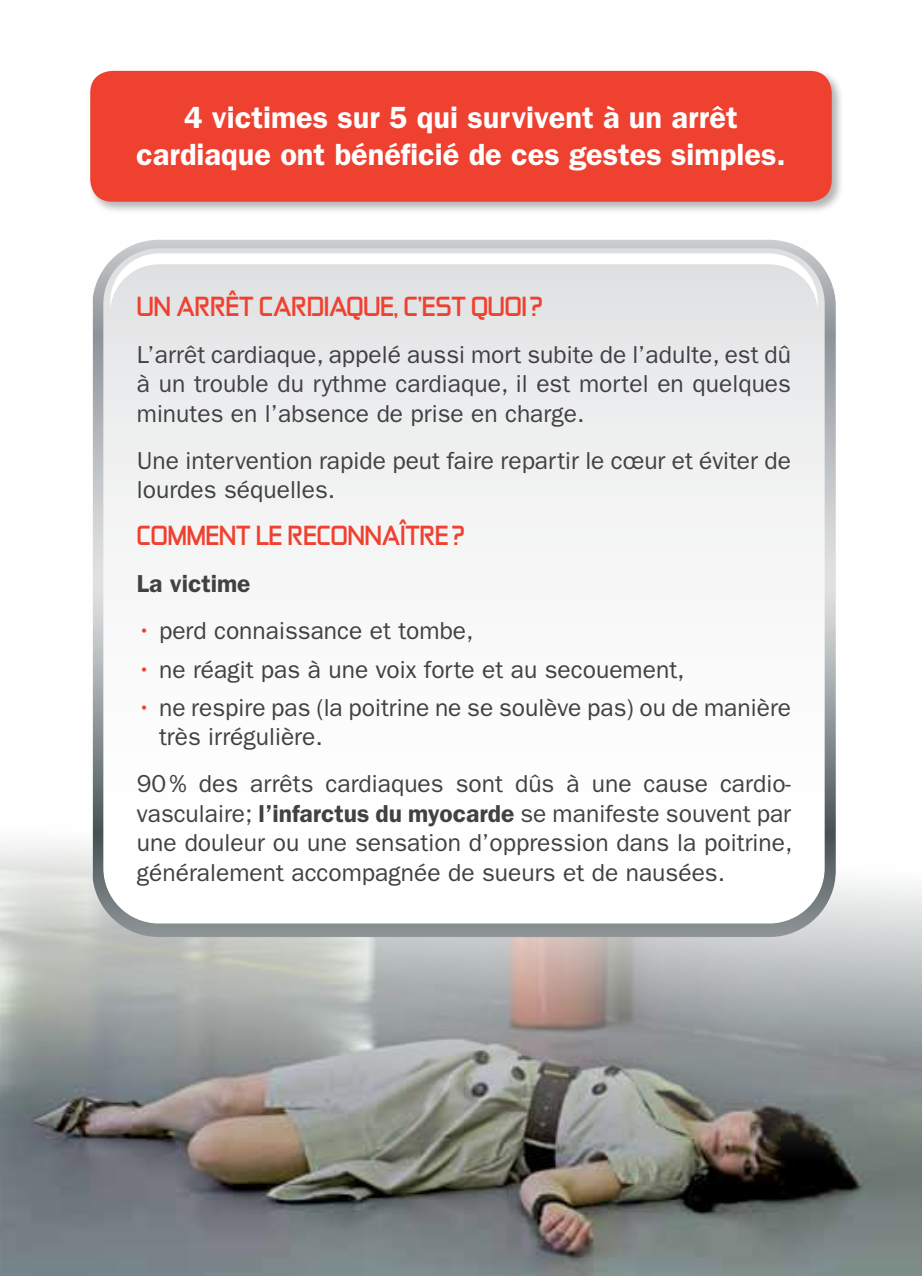
<style>
.page{position:relative;width:922px;height:1276px;background:#fff}
.page>*{position:absolute;margin:0;border:0;box-sizing:border-box;transform-origin:0 0}
.t1{font:600 30.75px/37px "ITC Franklin Gothic Std";color:#fff;text-align:center}
.t2{font:24.5px/29.5px "ITC Franklin Gothic Std";color:#414042;text-align:justify}
.t3{font:700 24.5px "Zekton Rg";color:#ef4130}
.t4{font:600 24.5px "ITC Franklin Gothic Std";color:#414042}
.s1{color:#ef4130}
.s2{font-weight:600}
</style>
<div class="page">
<img style="left:0;top:239px;width:921px;height:1037px">
<div style="left:87px;top:68px;width:756px;height:146px;background:#000;opacity:.3"></div>
<div style="left:90px;top:71px;width:741px;height:131px;background:#ef4130;border-radius:22px"></div>
<svg style="left:93px;top:240px;width:742px;height:697px;background:#a8adaf"></svg>
<svg style="left:103px;top:248px;width:721px;height:675px"></svg>
<svg style="left:110px;top:253px;width:707px;height:60px"></svg>
<p class="t1" style="left:136px;top:99px;width:650px">4 victimes sur 5 qui survivent à un arrêt cardiaque ont bénéficié de ces gestes simples.</p>
<p class="t3" style="left:137px;top:290px;width:407px">UN ARRÊT CARDIAQUE, C’EST QUOI?</p>
<p class="t2" style="left:137px;top:340px;width:655px">L’arrêt cardiaque, appelé aussi mort subite de l’adulte, est dû à un trouble du rythme cardiaque, il est mortel en quelques minutes en l’absence de prise en charge.</p>
<p class="t2" style="left:137px;top:446px;width:655px">Une intervention rapide peut faire repartir le cœur et éviter de lourdes séquelles.</p>
<p class="t3" style="left:137px;top:520px;width:329px">COMMENT LE RECONNAÎTRE?</p>
<p class="t4" style="left:137px;top:569px;width:115px">La victime</p>
<p class="t2" style="left:137px;top:616px;width:338px"><span class="s1">•</span> perd connaissance et tombe,</p>
<p class="t2" style="left:137px;top:654px;width:549px"><span class="s1">•</span> ne réagit pas à une voix forte et au secouement,</p>
<p class="t2" style="left:159px;top:693px;width:633px;text-indent:-22px"><span class="s1">•</span> ne respire pas (la poitrine ne se soulève pas) ou de manière très irrégulière.</p>
<p class="t2" style="left:137px;top:769px;width:657px">90% des arrêts cardiaques sont dûs à une cause cardio&shy;vasculaire; <span class="s2">l’infarctus du myocarde</span> se manifeste souvent par une douleur ou une sensation d’oppression dans la poitrine, généralement accompagnée de sueurs et de nausées.</p>
</div>
